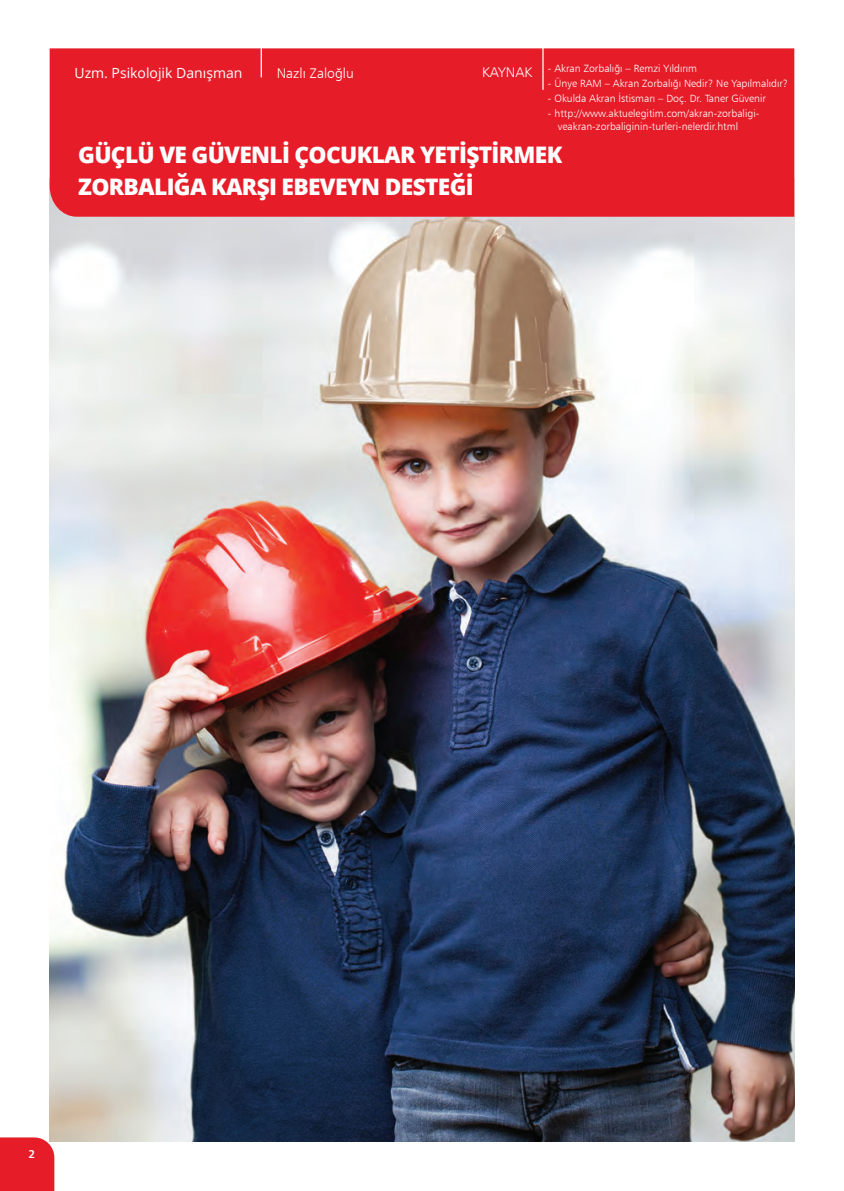
<style>
.page{position:relative;width:844px;height:1191px;background:#fff}
.page>*{position:absolute;margin:0;border:0;box-sizing:border-box;transform-origin:0 0}
.t1{font:800 22.75px/31.5px "Open Sans";letter-spacing:-.03em;color:#fff}
.t2{font:14px "Open Sans";color:#fff}
.t3{font:14px "Humanist 777 BT Light B";color:#fff}
.t4{font:11.38px "Humanist 777 BT Bold B";color:#fff}
.t5{font:10.5px/12.6px "Humanist 777 BT Light B";color:#fff}
.s1{font-size:14px}
</style>
<div class="page">
<img style="left:50px;top:217px;width:744px;height:924px">
<div style="left:50px;top:48px;width:744px;height:169px;background:#e61d29"></div>
<hr style="left:260px;top:0;width:2px;height:77px;background:#fff">
<hr style="left:542px;top:38px;width:1px;height:52px;background:#fff">
<div style="left:0;top:1137px;width:54px;height:54px;background:#e61d29"></div>
<h2 class="t2" style="left:74px;top:64px;width:169px">Uzm. Psikolojik Danışman</h2>
<h2 class="t3" style="left:276px;top:65px;width:79px">Nazlı Zaloğlu</h2>
<p class="t5" style="left:482px;top:62px;width:216px"><span class="s1">KAYNAK</span> - Akran Zorbalığı – Remzi Yıldırım</p>
<p class="t5" style="left:548px;top:77px;width:242px">- Ünye RAM – Akran Zorbalığı Nedir? Ne Yapılmalıdır?</p>
<p class="t5" style="left:548px;top:92px;width:219px">- Okulda Akran İstismarı – Doç. Dr. Taner Güvenir</p>
<p class="t5" style="left:557px;top:107px;width:203px;text-indent:-10px">- http://www.aktuelegitim.com/akran-zorbaligi&shy;veakran-zorbaliginin-turleri-nelerdir.html</p>
<h1 class="t1" style="left:78px;top:138px;width:485px">GÜÇLÜ VE GÜVENLİ ÇOCUKLAR YETİŞTİRMEK<br>ZORBALIĞA KARŞI EBEVEYN DESTEĞİ</h1>
<p class="t4" style="left:28px;top:1147px;width:8px">2</p>
</div>
